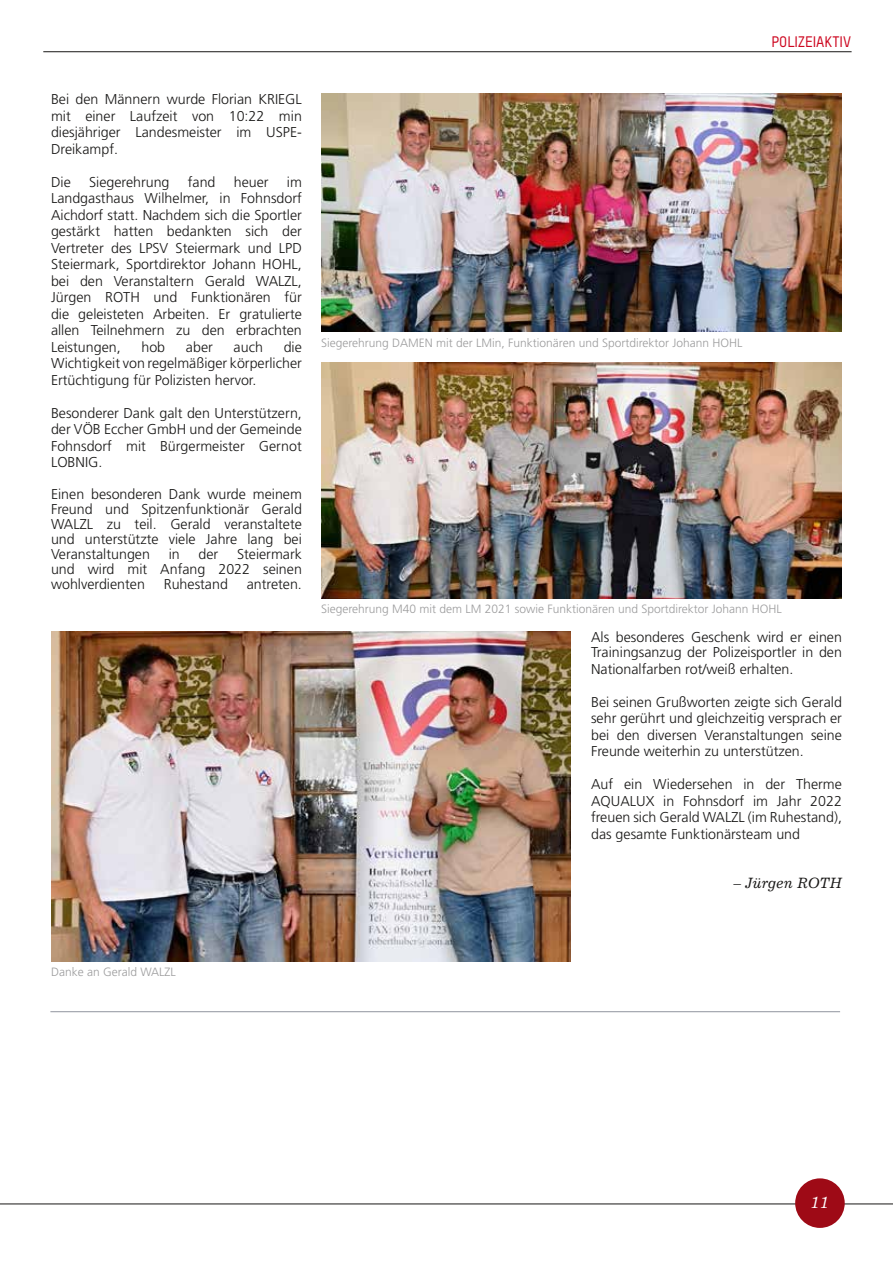
<style>
.page{position:relative;width:893px;height:1263px;background:#fff}
.page>*{position:absolute;margin:0;border:0;box-sizing:border-box;transform-origin:0 0}
.t1{font:italic 16.5px "Excelsior LT Std";color:#fff}
.t2{font:500 15px "TSTARPRO";color:#cd061f}
.t3{font:italic 15px "Excelsior LT Std";letter-spacing:-.01em;color:#181716}
.t4{font:300 14.25px/16.5px "Frutiger LT Std";color:#181716;text-align:justify}
.t5{font:300 12px "Frutiger LT Std";color:#9c9c9d}
</style>
<div class="page">
<img style="left:321px;top:94px;width:521px;height:238px">
<img style="left:321px;top:363px;width:521px;height:235px">
<img style="left:51px;top:631px;width:520px;height:330px">
<hr style="left:50px;top:1011px;width:790px;height:1px;background:#90949e">
<hr style="left:43px;top:51px;width:809px;height:1px;background:#181716">
<hr style="left:0;top:1203px;width:893px;height:1px;background:#181716">
<div style="left:795px;top:1178px;width:50px;height:50px;background:#9e0a16;border-radius:50%"></div>
<p class="t4" style="left:51px;top:91px;width:252px">Bei den Männern wurde Florian KRIEGL mit einer Laufzeit von 10:22 min diesjähriger Landesmeister im USPE-Dreikampf.</p>
<p class="t4" style="left:51px;top:174px;width:21px">Die</p>
<p class="t4" style="left:89px;top:174px;width:82px">Siegerehrung</p>
<p class="t4" style="left:188px;top:174px;width:29px">fand</p>
<p class="t4" style="left:234px;top:174px;width:36px">heuer</p>
<p class="t4" style="left:51px;top:174px;width:252px;text-indent:236px">im Landgasthaus Wilhelmer, in Fohnsdorf Aichdorf statt. Nachdem sich die Sportler gestärkt hatten bedankten sich der Vertreter des LPSV Steiermark und LPD Steiermark, Sportdirektor Johann HOHL, bei den Veranstaltern Gerald WALZL, Jürgen ROTH und Funktionären für die geleisteten Arbeiten. Er gratulierte allen Teilnehmern zu den erbrachten Leistungen,</p>
<p class="t4" style="left:51px;top:339px;width:252px;text-indent:233px">die Wichtigkeit von regelmäßiger körperlicher Ertüchtigung für Polizisten hervor.</p>
<p class="t4" style="left:51px;top:405px;width:252px">Besonderer Dank galt den Unterstützern, der VÖB Eccher GmbH und der Gemeinde Fohnsdorf mit Bürgermeister Gernot LOBNIG.</p>
<p class="t4" style="left:51px;top:487px;width:252px;line-height:15px">Einen besonderen Dank wurde meinem Freund und Spitzenfunktionär Gerald WALZL zu teil. Gerald veranstaltete und unterstützte viele Jahre lang bei Veranstaltungen</p>
<p class="t4" style="left:141px;top:339px;width:25px">hob</p>
<p class="t4" style="left:186px;top:339px;width:28px">aber</p>
<p class="t4" style="left:234px;top:339px;width:31px">auch</p>
<p class="t4" style="left:51px;top:547px;width:252px;line-height:15px;text-indent:186px">Steiermark und wird mit Anfang 2022 seinen wohlverdienten</p>
<p class="t4" style="left:169px;top:546px;width:13px">in</p>
<p class="t4" style="left:199px;top:546px;width:21px">der</p>
<p class="t4" style="left:164px;top:576px;width:66px">Ruhestand</p>
<p class="t4" style="left:247px;top:576px;width:57px">antreten.</p>
<p class="t2" style="left:771px;top:33px;width:81px">POLIZEIAKTIV</p>
<p class="t5" style="left:321px;top:336px;width:423px">Siegerehrung DAMEN mit der LMin, Funktionären und Sportdirektor Johann HOHL</p>
<p class="t5" style="left:321px;top:602px;width:462px">Siegerehrung M40 mit dem LM 2021 sowie Funktionären und Sportdirektor Johann HOHL</p>
<p class="t4" style="left:591px;top:630px;width:252px;line-height:15px">Als besonderes Geschenk wird er einen<br>Trainingsanzug der Polizeisportler in den</p>
<p class="t4" style="left:591px;top:661px;width:204px">Nationalfarben rot/weiß erhalten.</p>
<p class="t4" style="left:591px;top:694px;width:252px">Bei seinen Grußworten zeigte sich Gerald sehr gerührt und gleichzeitig versprach er bei den diversen Veranstaltungen seine Freunde weiterhin zu unterstützen.</p>
<p class="t4" style="left:591px;top:776px;width:252px">Auf ein Wiedersehen in der Therme AQUALUX in Fohnsdorf im Jahr 2022 freuen sich Gerald WALZL (im Ruhestand), das gesamte Funktionärsteam und</p>
<p class="t3" style="left:734px;top:874px;width:110px">– Jürgen ROTH</p>
<p class="t5" style="left:51px;top:965px;width:126px">Danke an Gerald WALZL</p>
<p class="t1" style="left:810px;top:1192px;width:20px">11</p>
</div>
